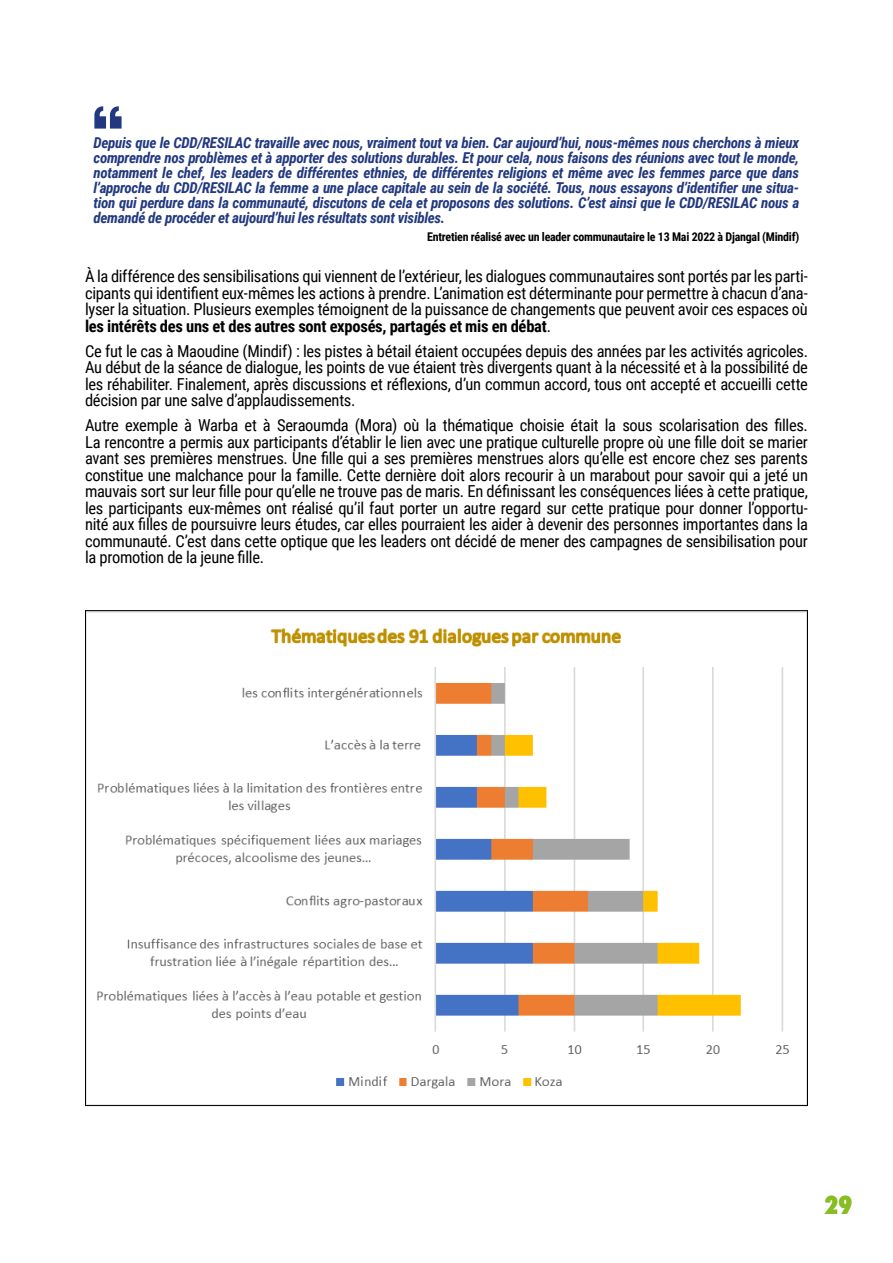
<style>
.page{position:relative;width:893px;height:1263px;background:#fff}
.page>*{position:absolute;margin:0;border:0;box-sizing:border-box;transform-origin:0 0}
.t1{font:800 condensed 24px "Futura LT";color:#89bd24}
.t2{font:16.5px/16.5px "Roboto Condensed";letter-spacing:-.02em;color:#000;text-align:justify}
.t3{font:italic 700 15px/15px "Roboto Condensed";letter-spacing:-.02em;color:#23397f;text-align:justify}
.t4{font:700 12px "Roboto Condensed";letter-spacing:-.02em;color:#000}
.s1{font-weight:700}
</style>
<div class="page">
<svg style="left:94px;top:106px;width:28px;height:23px"></svg>
<img style="left:87px;top:612px;width:719px;height:477px">
<p class="t3" style="left:94px;top:135px;width:707px">Depuis que le CDD/RESILAC travaille avec nous, vraiment tout va bien. Car aujourd’hui, nous-mêmes nous cherchons à mieux comprendre nos problèmes et à apporter des solutions durables. Et pour cela, nous faisons des réunions avec tout le monde, notamment le chef, les leaders de différentes ethnies, de différentes religions et même avec les femmes parce que dans l’approche du CDD/RESILAC la femme a une place capitale au sein de la société. Tous, nous essayons d’identifier une situa&shy;tion qui perdure dans la communauté, discutons de cela et proposons des solutions. C’est ainsi que le CDD/RESILAC nous a demandé de procéder et aujourd’hui les résultats sont visibles.</p>
<p class="t4" style="left:427px;top:228px;width:374px">Entretien réalisé avec un leader communautaire le 13 Mai 2022 à Djangal (Mindif)</p>
<p class="t2" style="left:85px;top:268px;width:724px">À la différence des sensibilisations qui viennent de l’extérieur, les dialogues communautaires sont portés par les parti&shy;cipants qui identifient eux-mêmes les actions à prendre. L’animation est déterminante pour permettre à chacun d’ana&shy;lyser la situation. Plusieurs exemples témoignent de la puissance de changements que peuvent avoir ces espaces où <span class="s1">les intérêts des uns et des autres sont exposés, partagés et mis en débat</span>.</p>
<p class="t2" style="left:85px;top:342px;width:724px">Ce fut le cas à Maoudine (Mindif) : les pistes à bétail étaient occupées depuis des années par les activités agricoles.<br>Au début de la séance de dialogue, les points de vue étaient très divergents quant à la nécessité et à la possibilité de les réhabiliter. Finalement, après discussions et réflexions, d’un commun accord, tous ont accepté et accueilli cette décision par une salve d’applaudissements.</p>
<p class="t2" style="left:85px;top:417px;width:724px">Autre exemple à Warba et à Seraoumda (Mora) où la thématique choisie était la sous scolarisation des filles.<br>La rencontre a permis aux participants d’établir le lien avec une pratique culturelle propre où une fille doit se marier avant ses premières menstrues. Une fille qui a ses premières menstrues alors qu’elle est encore chez ses parents constitue une malchance pour la famille. Cette dernière doit alors recourir à un marabout pour savoir qui a jeté un mauvais sort sur leur fille pour qu’elle ne trouve pas de maris. En définissant les conséquences liées à cette pratique, les participants eux-mêmes ont réalisé qu’il faut porter un autre regard sur cette pratique pour donner l’opportu&shy;nité aux filles de poursuivre leurs études, car elles pourraient les aider à devenir des personnes importantes dans la communauté. C’est dans cette optique que les leaders ont décidé de mener des campagnes de sensibilisation pour la promotion de la jeune fille.</p>
<h1 class="t1" style="left:824px;top:1190px;width:30px">29</h1>
</div>
